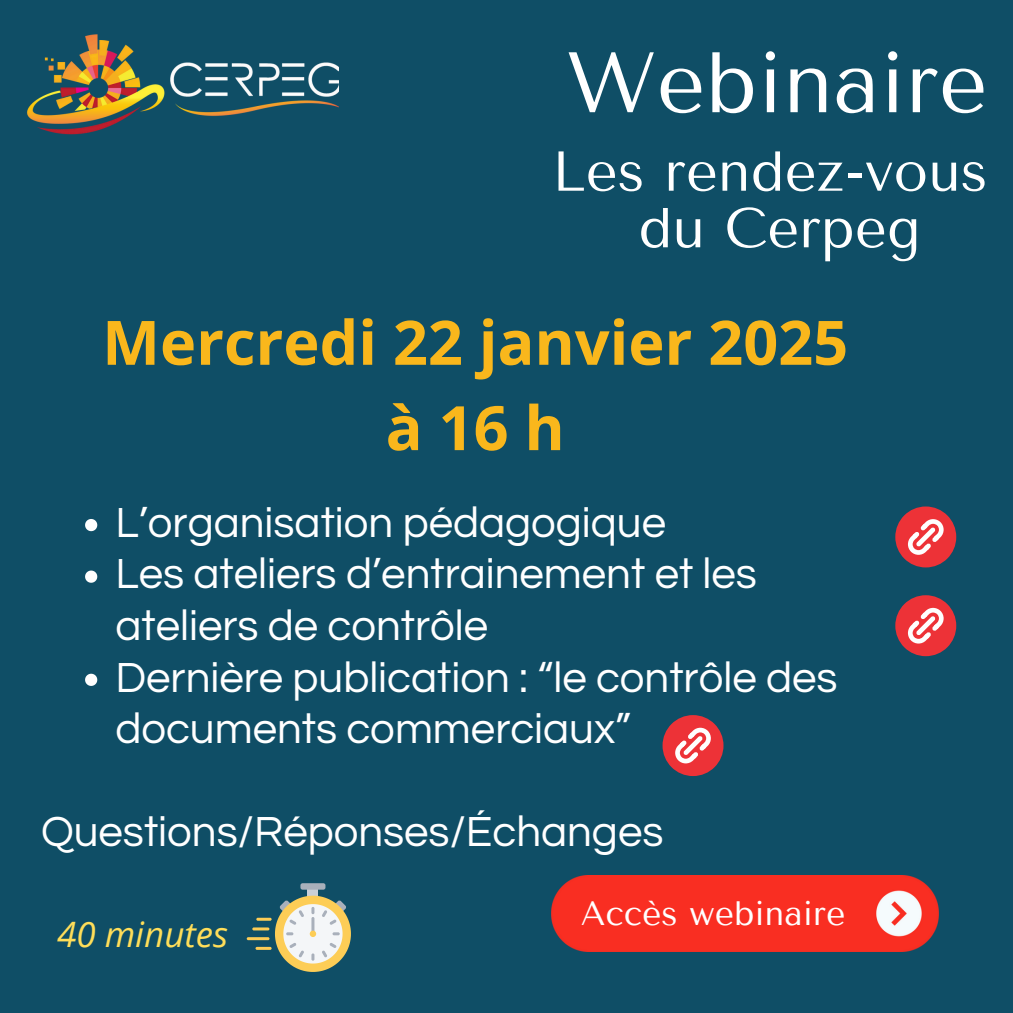
<style>
.page{position:relative;width:1013px;height:1013px;background:#fff}
.page>*{position:absolute;margin:0;border:0;box-sizing:border-box;transform-origin:0 0}
.t1{font:85.5px "Tenor Sans";color:#fff}
.t2{font:700 61.25px/85.2px "Open Sans";color:#f9b71c;text-align:center}
.t3{font:56.12px/56.5px "Tenor Sans";color:#fff;text-align:center}
.t4{font:43.75px/51.5px "Questrial";color:#fff}
.t5{font:italic 35px "Open Sans";color:#ffde59}
.t6{font:33.75px "Tenor Sans";color:#fff}
</style>
<div class="page">
<div style="left:0;top:0;width:1012px;height:1012px;background:#0f4e66"></div>
<img style="left:27px;top:34px;width:311px;height:101px">
<img style="left:551px;top:875px;width:387px;height:76px">
<svg style="left:662px;top:715px;width:61px;height:61px"></svg>
<svg style="left:895px;top:506px;width:61px;height:61px"></svg>
<svg style="left:259px;top:883px;width:92px;height:89px"></svg>
<hr style="left:311px;top:917px;width:3px;height:18px;background:#a9b0bb;border-radius:2px">
<div style="left:310px;top:930px;width:6px;height:7px;background:#fdcd56;border-radius:50%"></div>
<hr style="left:256px;top:917px;width:15px;height:3px;background:#fdcd56;border-radius:2px">
<hr style="left:255px;top:946px;width:16px;height:3px;background:#fdcd56;border-radius:2px">
<hr style="left:247px;top:937px;width:22px;height:3px;background:#fdcd56;border-radius:2px">
<hr style="left:252px;top:927px;width:17px;height:3px;background:#fdcd56;border-radius:2px">
<svg style="left:85px;top:519px;width:12px;height:12px"></svg>
<svg style="left:85px;top:570px;width:12px;height:12px"></svg>
<svg style="left:85px;top:673px;width:12px;height:13px"></svg>
<svg style="left:895px;top:595px;width:61px;height:61px"></svg>
<p class="t1" style="left:566px;top:33px;width:423px">Webinaire</p>
<h1 class="t3" style="left:552px;top:144px;width:437px">Les rendez-vous du Cerpeg</h1>
<h3 class="t2" style="left:102px;top:298px;width:747px">Mercredi 22 janvier 2025 à16h</h3>
<p class="t4" style="left:115px;top:497px;width:552px">L’organisation pédagogique</p>
<p class="t4" style="left:115px;top:549px;width:643px">Les ateliers d’entrainement et les ateliers de contrôle</p>
<h4 class="t4" style="left:115px;top:652px;width:723px">Dernière publication : “le contrôle des documents commerciaux”</h4>
<p class="t4" style="left:41px;top:807px;width:624px">Questions/Réponses/Échanges</p>
<p class="t5" style="left:57px;top:909px;width:173px">40 minutes</p>
<h2 class="t6" style="left:580px;top:893px;width:266px">Accès webinaire</h2>
</div>
